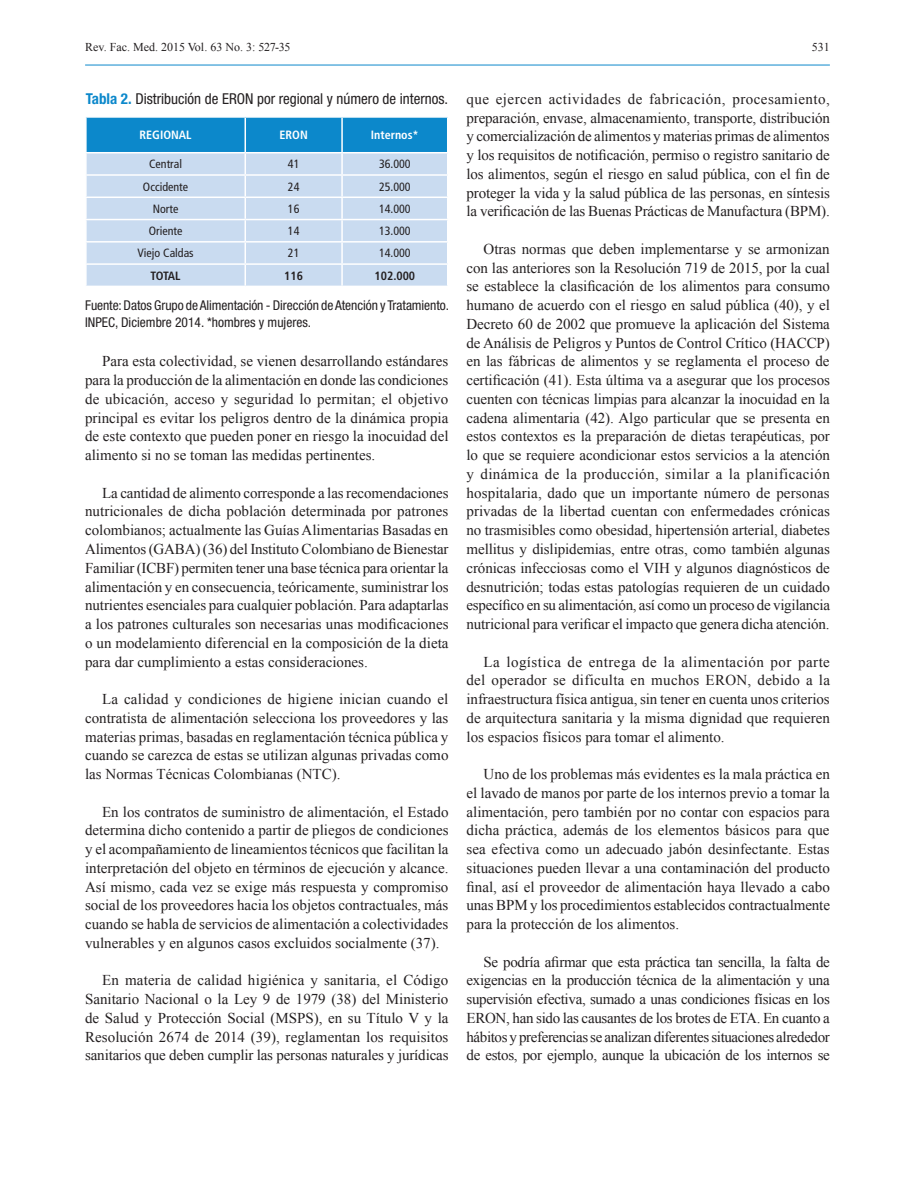
<style>
.page{position:relative;width:915px;height:1191px;background:#fff}
.page>*{position:absolute;margin:0;border:0;box-sizing:border-box;transform-origin:0 0}
.Texto_corrido{font:15px/18.8px "Times New Roman";color:#231f20;text-align:justify}
.Fuente{font:condensed 15px "Helvetica Neue LT Std";color:#231f20}
.Fuente-2{font:condensed 13.5px/16.5px "Helvetica Neue LT Std";letter-spacing:-.005em;color:#231f20}
.Estilo_de_párrafo_2{font:condensed 12px "Frutiger LT Std";color:#231f20}
.t1{font:12px "Times New Roman";color:#231f20}
.textotabla{font:condensed 12px "Frutiger LT Std";color:#231f20}
.textotabla-2{font:700 condensed 12px "Frutiger LT Std";color:#fff}
.textotabla-3{font:700 condensed 12px "Frutiger LT Std";color:#231f20}
.Estilo_de_párrafo_2-2{font:700 condensed 12px "Frutiger LT Std";letter-spacing:-.045em;color:#231f20}
.s1{font-weight:700;color:#0c88cb}
</style>
<div class="page">
<hr style="left:85px;top:65px;width:744px;height:1px;background:#0c88cb">
<svg style="left:87px;top:118px;width:361px;height:168px;background:#a1c9e8"></svg>
<hr style="left:245px;top:152px;width:97px;height:1px;background:#fff">
<hr style="left:245px;top:174px;width:97px;height:2px;background:#fff">
<hr style="left:245px;top:196px;width:97px;height:2px;background:#fff">
<hr style="left:245px;top:241px;width:97px;height:1px;background:#fff">
<hr style="left:245px;top:263px;width:97px;height:2px;background:#fff">
<hr style="left:342px;top:152px;width:106px;height:1px;background:#fff">
<hr style="left:342px;top:174px;width:106px;height:2px;background:#fff">
<hr style="left:342px;top:196px;width:106px;height:2px;background:#fff">
<hr style="left:342px;top:241px;width:106px;height:1px;background:#fff">
<hr style="left:342px;top:263px;width:106px;height:2px;background:#fff">
<hr style="left:244px;top:153px;width:2px;height:21px;background:#fff">
<hr style="left:244px;top:176px;width:2px;height:20px;background:#fff">
<hr style="left:244px;top:198px;width:2px;height:21px;background:#fff">
<hr style="left:244px;top:220px;width:2px;height:21px;background:#fff">
<hr style="left:244px;top:242px;width:2px;height:21px;background:#fff">
<hr style="left:244px;top:265px;width:2px;height:21px;background:#fff">
<hr style="left:85px;top:152px;width:160px;height:1px;background:#fff">
<hr style="left:85px;top:174px;width:160px;height:2px;background:#fff">
<hr style="left:85px;top:196px;width:160px;height:2px;background:#fff">
<hr style="left:85px;top:241px;width:160px;height:1px;background:#fff">
<hr style="left:85px;top:263px;width:160px;height:2px;background:#fff">
<hr style="left:244px;top:118px;width:2px;height:34px;background:#fff">
<hr style="left:341px;top:118px;width:2px;height:34px;background:#fff">
<hr style="left:447px;top:118px;width:1px;height:34px;background:#fff">
<hr style="left:85px;top:219px;width:160px;height:1px;background:#fff">
<hr style="left:245px;top:219px;width:97px;height:1px;background:#fff">
<hr style="left:342px;top:219px;width:106px;height:1px;background:#fff">
<p class="t1" style="left:85px;top:39px;width:207px">Rev. Fac. Med. 2015 Vol. 63 No. 3: 527-35</p>
<p class="t1" style="left:811px;top:39px;width:19px">531</p>
<p class="Fuente" style="left:86px;top:90px;width:364px"><span class="s1">Tabla 2.</span> Distribución de ERON por regional y número de internos.</p>
<p class="textotabla-2" style="left:139px;top:128px;width:53px">REGIONAL</p>
<p class="textotabla-2" style="left:279px;top:128px;width:30px">ERON</p>
<p class="textotabla-2" style="left:371px;top:128px;width:49px">Internos*</p>
<p class="Estilo_de_párrafo_2" style="left:149px;top:157px;width:34px">Central</p>
<p class="textotabla" style="left:288px;top:157px;width:13px">41</p>
<p class="textotabla" style="left:379px;top:157px;width:33px">36.000</p>
<p class="Estilo_de_párrafo_2" style="left:143px;top:179px;width:47px">Occidente</p>
<p class="textotabla" style="left:288px;top:179px;width:13px">24</p>
<p class="textotabla" style="left:379px;top:179px;width:33px">25.000</p>
<p class="Estilo_de_párrafo_2" style="left:153px;top:202px;width:27px">Norte</p>
<p class="textotabla" style="left:288px;top:202px;width:13px">16</p>
<p class="textotabla" style="left:379px;top:202px;width:33px">14.000</p>
<p class="Estilo_de_párrafo_2" style="left:149px;top:224px;width:35px">Oriente</p>
<p class="Estilo_de_párrafo_2" style="left:288px;top:224px;width:13px">14</p>
<p class="Estilo_de_párrafo_2" style="left:379px;top:224px;width:33px">13.000</p>
<p class="Estilo_de_párrafo_2" style="left:137px;top:246px;width:58px">Viejo Caldas</p>
<p class="textotabla" style="left:288px;top:246px;width:13px">21</p>
<p class="textotabla" style="left:379px;top:246px;width:33px">14.000</p>
<p class="Estilo_de_párrafo_2-2" style="left:150px;top:268px;width:31px">TOTAL</p>
<p class="textotabla-3" style="left:284px;top:268px;width:20px">116</p>
<p class="textotabla-3" style="left:374px;top:268px;width:42px">102.000</p>
<p class="Fuente-2" style="left:85px;top:297px;width:365px">Fuente: Datos Grupo de Alimentación - Dirección de Atención y Tratamiento.<br>INPEC, Diciembre 2014. *hombres y mujeres.</p>
<p class="Texto_corrido" style="left:85px;top:352px;width:365px;text-indent:17px">Para esta colectividad, se vienen desarrollando estándares para la producción de la alimentación en donde las condiciones de ubicación, acceso y seguridad lo permitan; el objetivo principal es evitar los peligros dentro de la dinámica propia de este contexto que pueden poner en riesgo la inocuidad del alimento si no se toman las medidas pertinentes.</p>
<p class="Texto_corrido" style="left:85px;top:483px;width:365px;text-indent:17px">La cantidad de alimento corresponde a las recomendaciones nutricionales de dicha población determinada por patrones colombianos; actualmente las Guías Alimentarias Basadas en Alimentos (GABA) (36) del Instituto Colombiano de Bienestar Familiar (ICBF) permiten tener una base técnica para orientar la alimentación y en consecuencia, teóricamente, suministrar los nutrientes esenciales para cualquier población. Para adaptarlas a los patrones culturales son necesarias unas modificaciones o un modelamiento diferencial en la composición de la dieta para dar cumplimiento a estas consideraciones.</p>
<p class="Texto_corrido" style="left:85px;top:689px;width:365px;text-indent:17px">La calidad y condiciones de higiene inician cuando el contratista de alimentación selecciona los proveedores y las materias primas, basadas en reglamentación técnica pública y cuando se carezca de estas se utilizan algunas privadas como las Normas Técnicas Colombianas (NTC).</p>
<p class="Texto_corrido" style="left:85px;top:802px;width:365px;text-indent:17px">En los contratos de suministro de alimentación, el Estado determina dicho contenido a partir de pliegos de condiciones y el acompañamiento de lineamientos técnicos que facilitan la interpretación del objeto en términos de ejecución y alcance.<br>Así mismo, cada vez se exige más respuesta y compromiso social de los proveedores hacia los objetos contractuales, más cuando se habla de servicios de alimentación a colectividades vulnerables y en algunos casos excluidos socialmente (37).</p>
<p class="Texto_corrido" style="left:85px;top:970px;width:365px;text-indent:17px">En materia de calidad higiénica y sanitaria, el Código Sanitario Nacional o la Ley 9 de 1979 (38) del Ministerio de Salud y Protección Social (MSPS), en su Título V y la Resolución 2674 de 2014 (39), reglamentan los requisitos sanitarios que deben cumplir las personas naturales y jurídicas</p>
<p class="Texto_corrido" style="left:466px;top:89px;width:365px">que ejercen actividades de fabricación, procesamiento, preparación, envase, almacenamiento, transporte, distribución y comercialización de alimentos y materias primas de alimentos y los requisitos de notificación, permiso o registro sanitario de los alimentos, según el riesgo en salud pública, con el fin de proteger la vida y la salud pública de las personas, en síntesis la verificación de las Buenas Prácticas de Manufactura (BPM).</p>
<p class="Texto_corrido" style="left:466px;top:239px;width:365px;text-indent:17px">Otras normas que deben implementarse y se armonizan con las anteriores son la Resolución 719 de 2015, por la cual se establece la clasificación de los alimentos para consumo humano de acuerdo con el riesgo en salud pública (40), y el Decreto 60 de 2002 que promueve la aplicación del Sistema de Análisis de Peligros y Puntos de Control Crítico (HACCP) en las fábricas de alimentos y se reglamenta el proceso de certificación (41). Esta última va a asegurar que los procesos cuenten con técnicas limpias para alcanzar la inocuidad en la cadena alimentaria (42). Algo particular que se presenta en estos contextos es la preparación de dietas terapéuticas, por lo que se requiere acondicionar estos servicios a la atención y dinámica de la producción, similar a la planificación hospitalaria, dado que un importante número de personas privadas de la libertad cuentan con enfermedades crónicas no trasmisibles como obesidad, hipertensión arterial, diabetes mellitus y dislipidemias, entre otras, como también algunas crónicas infecciosas como el VIH y algunos diagnósticos de desnutrición; todas estas patologías requieren de un cuidado específico en su alimentación, así como un proceso de vigilancia nutricional para verificar el impacto que genera dicha atención.</p>
<p class="Texto_corrido" style="left:466px;top:652px;width:365px;text-indent:17px">La logística de entrega de la alimentación por parte del operador se dificulta en muchos ERON, debido a la infraestructura física antigua, sin tener en cuenta unos criterios de arquitectura sanitaria y la misma dignidad que requieren los espacios físicos para tomar el alimento.</p>
<p class="Texto_corrido" style="left:466px;top:764px;width:365px;text-indent:17px">Uno de los problemas más evidentes es la mala práctica en el lavado de manos por parte de los internos previo a tomar la alimentación, pero también por no contar con espacios para dicha práctica, además de los elementos básicos para que sea efectiva como un adecuado jabón desinfectante. Estas situaciones pueden llevar a una contaminación del producto final, así el proveedor de alimentación haya llevado a cabo unas BPM y los procedimientos establecidos contractualmente para la protección de los alimentos.</p>
<p class="Texto_corrido" style="left:466px;top:952px;width:365px;text-indent:17px">Se podría afirmar que esta práctica tan sencilla, la falta de exigencias en la producción técnica de la alimentación y una supervisión efectiva, sumado a unas condiciones físicas en los ERON, han sido las causantes de los brotes de ETA. En cuanto a hábitos y preferencias se analizan diferentes situaciones alrededor de estos, por ejemplo, aunque la ubicación de los internos se</p>
</div>
